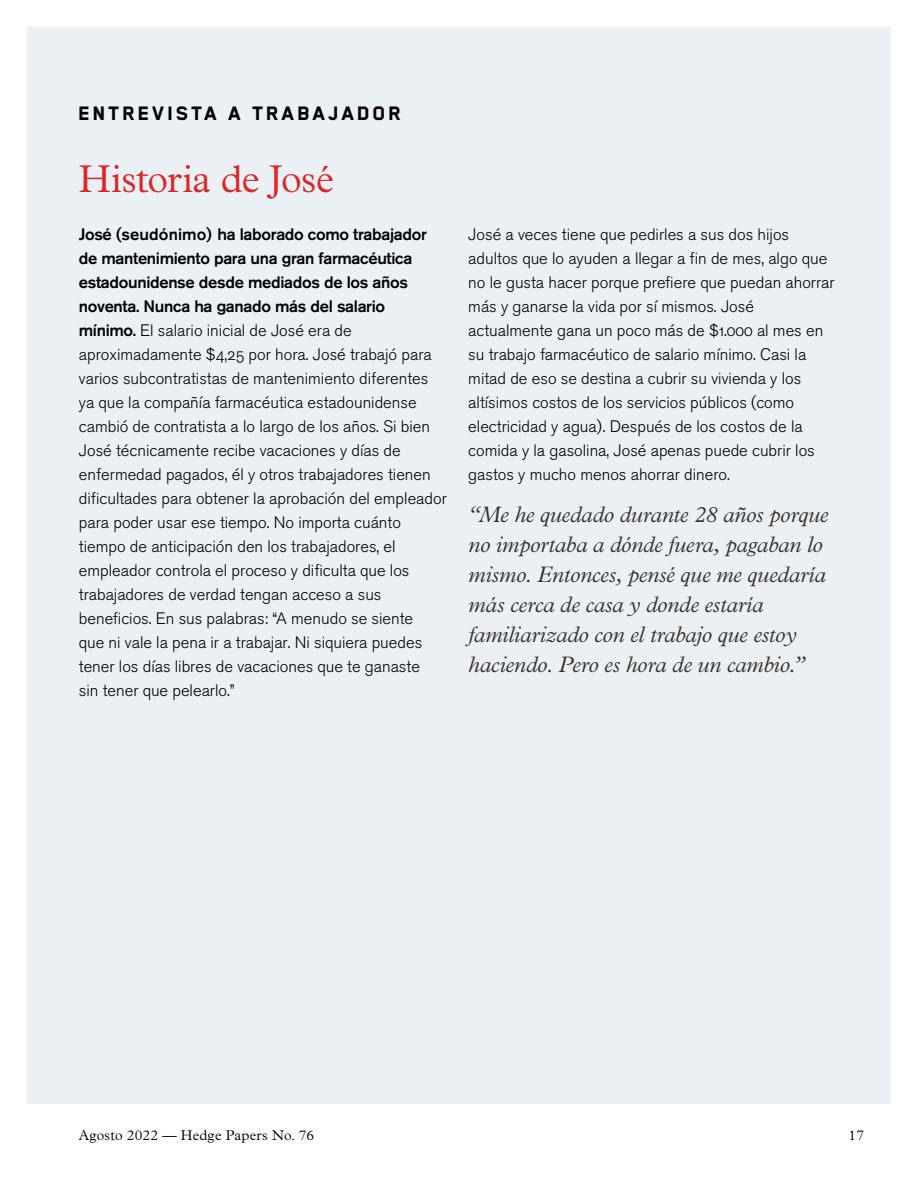
<style>
.page{position:relative;width:918px;height:1188px;background:#fff}
.page>*{position:absolute;margin:0;border:0;box-sizing:border-box;transform-origin:0 0}
.t1{font:300 39px "Plantin MT Pro";letter-spacing:-.015em;color:#dc2627}
.t2{font:italic 300 22.5px/30px "Plantin MT Pro";letter-spacing:-.01em;color:#362f2d}
.t3{font:800 22.5px "Blender Pro";letter-spacing:.12em;color:#000}
.t4{font:16.5px/24px "Akzidenz Grotesk BQ Light Os F";color:#000}
.t5{font:500 16.5px/24px "Akzidenz Grotesk BQ";letter-spacing:-.02em;color:#000}
.t6{font:300 14.25px "Plantin MT Pro";letter-spacing:.01em;color:#000}
.s1{font-family:"Akzidenz Grotesk BQ";font-weight:500}
</style>
<div class="page">
<div style="left:27px;top:27px;width:864px;height:1077px;background:#eaf0f4"></div>
<h2 class="t3" style="left:79px;top:101px;width:324px">ENTREVISTA A TRABAJADOR</h2>
<h1 class="t1" style="left:79px;top:157px;width:256px">Historia de José</h1>
<p class="t5" style="left:79px;top:222px;width:350px">José (seudónimo) ha laborado como trabajador de mantenimiento para una gran farmacéutica estadounidense desde mediados de los años noventa. Nunca ha ganado más del salario</p>
<p class="t4" style="left:79px;top:319px;width:369px"><span class="s1">mínimo.</span> El salario inicial de José era de aproximadamente $4,25 por hora. José trabajó para varios subcontratistas de mantenimiento diferentes ya que la compañía farmacéutica estadounidense cambió de contratista a lo largo de los años. Si bien José técnicamente recibe vacaciones y días de enfermedad pagados, él y otros trabajadores tienen dificultades para obtener la aprobación del empleador para poder usar ese tiempo. No importa cuánto tiempo de anticipación den los trabajadores, el empleador controla el proceso y dificulta que los trabajadores de verdad tengan acceso a sus beneficios. En sus palabras: “A menudo se siente<br>que ni vale la pena ir a trabajar. Ni siquiera puedes tener los días libres de vacaciones que te ganaste<br>sin tener que pelearlo.”</p>
<p class="t4" style="left:468px;top:223px;width:368px">José a veces tiene que pedirles a sus dos hijos adultos que lo ayuden a llegar a fin de mes, algo que no le gusta hacer porque prefiere que puedan ahorrar más y ganarse la vida por sí mismos. José actualmente gana un poco más de $1.000 al mes en su trabajo farmacéutico de salario mínimo. Casi la mitad de eso se destina a cubrir su vivienda y los altísimos costos de los servicios públicos (como electricidad y agua). Después de los costos de la comida y la gasolina, José apenas puede cubrir los gastos y mucho menos ahorrar dinero.</p>
<h2 class="t2" style="left:468px;top:500px;width:361px">“Me he quedado durante 28 años porque no importaba a dónde fuera, pagaban lo mismo. Entonces, pensé que me quedaría más cerca de casa y donde estaría familiarizado con el trabajo que estoy haciendo. Pero es hora de un cambio.”</h2>
<p class="t6" style="left:79px;top:1127px;width:237px">Agosto 2022 — Hedge Papers No. 76</p>
<p class="t6" style="left:849px;top:1127px;width:17px">17</p>
</div>
